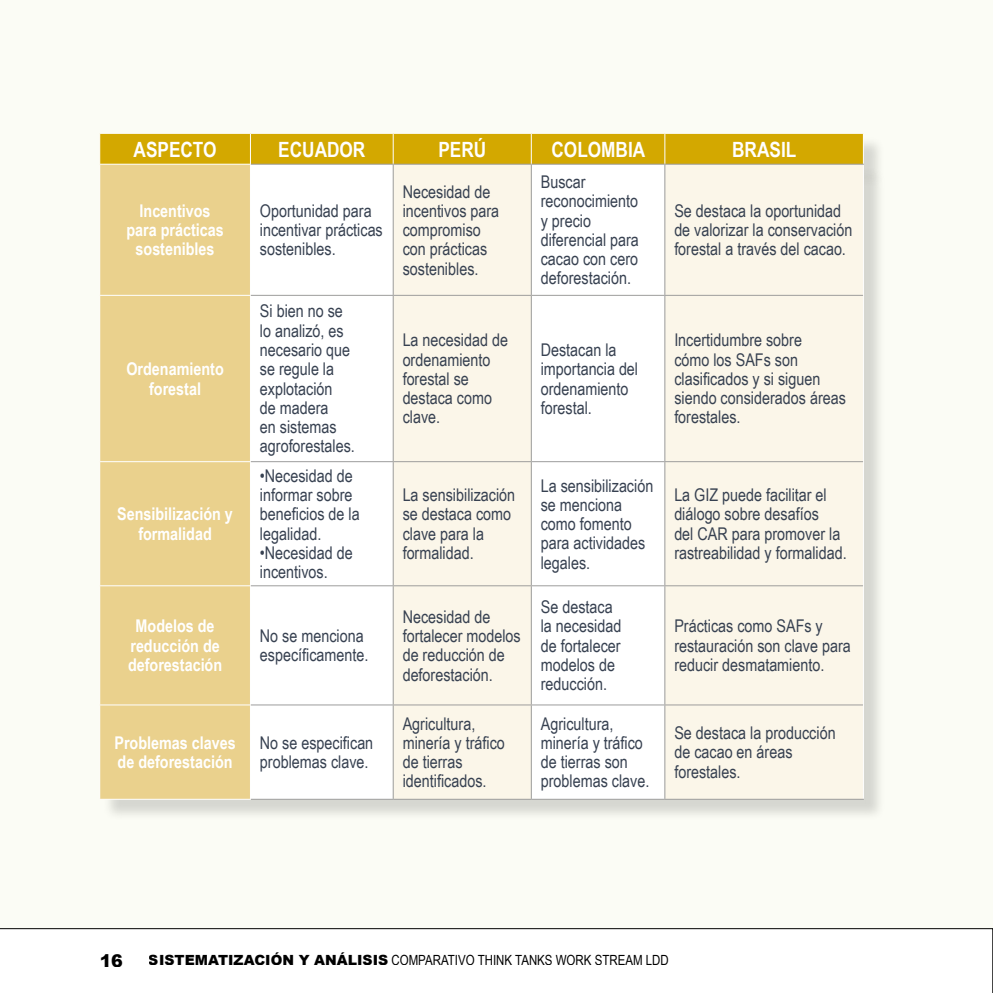
<style>
.page{position:relative;width:993px;height:993px;background:#fff}
.page>*{position:absolute;margin:0;border:0;box-sizing:border-box;transform-origin:0 0}
.t1{font:700 21px "Arial Narrow";color:#fff}
.t2{font:17.5px/19.2px "Arial Narrow";color:#374151}
.t3{font:700 17.5px/19.2px "Arial Narrow";color:#fff;text-align:center}
.t4{font:900 17.5px "Arial";color:#000}
.t5{font:14px "Arial Narrow";color:#000}
.s1{font-family:"Arial";font-weight:900}
</style>
<div class="page">
<div style="left:100px;top:134px;width:762px;height:30px;background:#d3a800"></div>
<hr style="left:250px;top:134px;width:1px;height:31px;background:#fff">
<hr style="left:392px;top:134px;width:1px;height:31px;background:#fff">
<hr style="left:530px;top:134px;width:1px;height:31px;background:#fff">
<hr style="left:664px;top:134px;width:1px;height:31px;background:#fff">
<div style="left:102px;top:166px;width:783px;height:655px;background:#000;opacity:.15"></div>
<div style="left:100px;top:165px;width:150px;height:633px;background:#ead18d"></div>
<svg style="left:251px;top:166px;width:141px;height:632px"></svg>
<svg style="left:393px;top:165px;width:469px;height:633px;fill:#fbf6e9"></svg>
<hr style="left:250px;top:165px;width:1px;height:130px;background:#fff">
<hr style="left:862px;top:165px;width:1px;height:130px;background:#fff">
<hr style="left:99px;top:295px;width:152px;height:1px;background:#fff">
<hr style="left:250px;top:296px;width:1px;height:165px;background:#fff">
<hr style="left:862px;top:295px;width:1px;height:166px;background:#fff">
<hr style="left:99px;top:461px;width:152px;height:1px;background:#fff">
<hr style="left:250px;top:462px;width:1px;height:123px;background:#fff">
<hr style="left:862px;top:461px;width:1px;height:124px;background:#fff">
<hr style="left:99px;top:585px;width:152px;height:1px;background:#fff">
<hr style="left:250px;top:586px;width:1px;height:118px;background:#fff">
<hr style="left:862px;top:585px;width:1px;height:119px;background:#fff">
<hr style="left:99px;top:704px;width:152px;height:1px;background:#fff">
<hr style="left:250px;top:705px;width:1px;height:93px;background:#fff">
<hr style="left:862px;top:704px;width:1px;height:94px;background:#fff">
<hr style="left:99px;top:798px;width:152px;height:1px;background:#fff">
<hr style="left:251px;top:164px;width:142px;height:1px;background:#9d9d9c">
<hr style="left:393px;top:164px;width:138px;height:1px;background:#9d9d9c">
<hr style="left:392px;top:165px;width:1px;height:130px;background:#9d9d9c">
<hr style="left:531px;top:164px;width:133px;height:1px;background:#9d9d9c">
<hr style="left:530px;top:165px;width:1px;height:130px;background:#9d9d9c">
<hr style="left:664px;top:164px;width:199px;height:1px;background:#9d9d9c">
<hr style="left:664px;top:165px;width:1px;height:130px;background:#9d9d9c">
<hr style="left:251px;top:295px;width:142px;height:1px;background:#9d9d9c">
<hr style="left:393px;top:295px;width:138px;height:1px;background:#9d9d9c">
<hr style="left:392px;top:296px;width:1px;height:165px;background:#9d9d9c">
<hr style="left:531px;top:295px;width:133px;height:1px;background:#9d9d9c">
<hr style="left:530px;top:296px;width:1px;height:165px;background:#9d9d9c">
<hr style="left:664px;top:295px;width:198px;height:1px;background:#9d9d9c">
<hr style="left:664px;top:296px;width:1px;height:165px;background:#9d9d9c">
<hr style="left:251px;top:461px;width:142px;height:1px;background:#9d9d9c">
<hr style="left:393px;top:461px;width:138px;height:1px;background:#9d9d9c">
<hr style="left:392px;top:462px;width:1px;height:123px;background:#9d9d9c">
<hr style="left:531px;top:461px;width:133px;height:1px;background:#9d9d9c">
<hr style="left:530px;top:462px;width:1px;height:123px;background:#9d9d9c">
<hr style="left:664px;top:461px;width:198px;height:1px;background:#9d9d9c">
<hr style="left:664px;top:462px;width:1px;height:123px;background:#9d9d9c">
<hr style="left:251px;top:585px;width:142px;height:1px;background:#9d9d9c">
<hr style="left:393px;top:585px;width:138px;height:1px;background:#9d9d9c">
<hr style="left:392px;top:586px;width:1px;height:118px;background:#9d9d9c">
<hr style="left:531px;top:585px;width:133px;height:1px;background:#9d9d9c">
<hr style="left:530px;top:586px;width:1px;height:118px;background:#9d9d9c">
<hr style="left:664px;top:585px;width:198px;height:1px;background:#9d9d9c">
<hr style="left:664px;top:586px;width:1px;height:118px;background:#9d9d9c">
<hr style="left:251px;top:704px;width:142px;height:1px;background:#9d9d9c">
<hr style="left:393px;top:704px;width:138px;height:1px;background:#9d9d9c">
<hr style="left:392px;top:705px;width:1px;height:93px;background:#9d9d9c">
<hr style="left:531px;top:704px;width:133px;height:1px;background:#9d9d9c">
<hr style="left:530px;top:705px;width:1px;height:93px;background:#9d9d9c">
<hr style="left:664px;top:704px;width:198px;height:1px;background:#9d9d9c">
<hr style="left:664px;top:705px;width:1px;height:93px;background:#9d9d9c">
<hr style="left:251px;top:798px;width:142px;height:1px;background:#9d9d9c">
<hr style="left:393px;top:798px;width:138px;height:1px;background:#9d9d9c">
<hr style="left:531px;top:798px;width:133px;height:1px;background:#9d9d9c">
<hr style="left:664px;top:798px;width:199px;height:1px;background:#9d9d9c">
<svg style="left:0;top:928px;width:992px;height:2px;background:#7e7e7e"></svg>
<p class="t1" style="left:133px;top:133px;width:84px">ASPECTO</p>
<p class="t1" style="left:278px;top:133px;width:89px">ECUADOR</p>
<p class="t1" style="left:438px;top:133px;width:49px">PERÚ</p>
<p class="t1" style="left:551px;top:133px;width:95px">COLOMBIA</p>
<p class="t1" style="left:732px;top:133px;width:66px">BRASIL</p>
<p class="t3" style="left:126px;top:200px;width:99px">Incentivos para prácticas sostenibles</p>
<p class="t2" style="left:260px;top:200px;width:124px">Oportunidad para incentivar prácticas sostenibles.</p>
<p class="t3" style="left:126px;top:358px;width:99px">Ordenamiento forestal</p>
<p class="t3" style="left:117px;top:503px;width:117px">Sensibilización y formalidad</p>
<p class="t2" style="left:260px;top:301px;width:96px">Si bien no se lo analizó, es necesario que se regule la explotación<br>de madera<br>en sistemas agroforestales.</p>
<p class="t2" style="left:260px;top:465px;width:101px">•Necesidad de informar sobre beneficios de la legalidad.</p>
<p class="t2" style="left:260px;top:542px;width:94px">•Necesidad de incentivos.</p>
<p class="t3" style="left:128px;top:615px;width:96px">Modelos de reducción de deforestación</p>
<p class="t2" style="left:260px;top:625px;width:110px">No se menciona específicamente.</p>
<p class="t3" style="left:114px;top:732px;width:123px;text-align:left">Problemas claves de deforestación</p>
<p class="t2" style="left:260px;top:732px;width:115px">No se especifican problemas clave.</p>
<p class="t2" style="left:402px;top:181px;width:98px">Necesidad de incentivos para compromiso con prácticas sostenibles.</p>
<p class="t2" style="left:540px;top:171px;width:100px">Buscar reconocimiento y precio diferencial para cacao con cero deforestación.</p>
<p class="t2" style="left:674px;top:200px;width:179px">Se destaca la oportunidad de valorizar la conservación forestal a través del cacao.</p>
<p class="t2" style="left:402px;top:330px;width:107px">La necesidad de ordenamiento forestal se destaca como clave.</p>
<p class="t2" style="left:540px;top:339px;width:99px">Destacan la importancia del ordenamiento forestal.</p>
<p class="t2" style="left:674px;top:330px;width:173px">Incertidumbre sobre<br>cómo los SAFs son clasificados y si siguen siendo considerados áreas forestales.</p>
<p class="t2" style="left:402px;top:484px;width:114px">La sensibilización se destaca como clave para la formalidad.</p>
<p class="t2" style="left:540px;top:475px;width:114px">La sensibilización se menciona como fomento para actividades legales.</p>
<p class="t2" style="left:674px;top:484px;width:174px">La GIZ puede facilitar el diálogo sobre desafíos<br>del CAR para promover la rastreabilidad y formalidad.</p>
<p class="t2" style="left:402px;top:606px;width:120px">Necesidad de fortalecer modelos de reducción de deforestación.</p>
<p class="t2" style="left:540px;top:596px;width:82px">Se destaca la necesidad de fortalecer modelos de reducción.</p>
<p class="t2" style="left:674px;top:615px;width:178px">Prácticas como SAFs y restauración son clave para reducir desmatamiento.</p>
<p class="t2" style="left:402px;top:713px;width:104px">Agricultura, minería y tráfico de tierras identificados.</p>
<p class="t2" style="left:540px;top:713px;width:110px">Agricultura, minería y tráfico de tierras son problemas clave.</p>
<p class="t2" style="left:674px;top:722px;width:163px">Se destaca la producción de cacao en áreas forestales.</p>
<p class="t4" style="left:99px;top:947px;width:25px">16</p>
<p class="t5" style="left:149px;top:949px;width:521px"><span class="s1">SISTEMATIZACIÓN Y ANÁLISIS</span> COMPARATIVO THINK TANKS WORK STREAM LDD</p>
</div>
